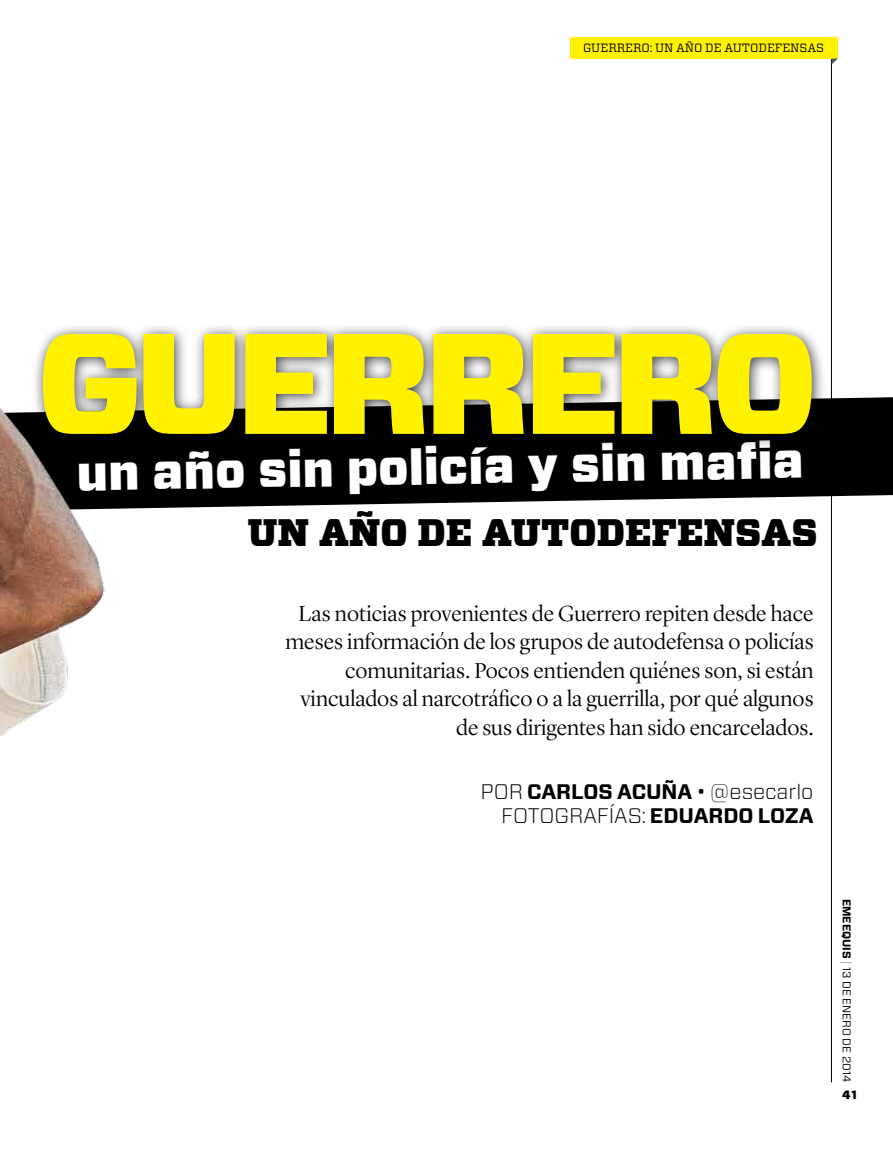
<style>
.page{position:relative;width:893px;height:1149px;background:#fff}
.page>*{position:absolute;margin:0;border:0;box-sizing:border-box;transform-origin:0 0}
.t1{font:900 142.5px "Forza";letter-spacing:-.06em;color:#fff200}
.t2{font:900 48.45px "Forza";color:#fff}
.t3{font:900 38.25px "Vitesse";color:#000}
.t4{font:300 22.5px/28.5px "Lyon Display";color:#000;text-align:right}
.t5{font:300 21px/24px "Forza";letter-spacing:-.005em;color:#000}
.t6{font:700 21px "Forza";color:#000}
.t7{font:12px "Vitesse";letter-spacing:-.005em;color:#000}
.t8{font:900 12px "Forza";color:#000}
.t9{font:11.25px "Forza";color:#000}
.s1{font-weight:700}
.s2{font-weight:100}
</style>
<div class="page">
<hr style="left:831px;top:42px;width:1px;height:1040px;background:#000">
<svg style="left:150px;top:397px;width:743px;height:113px;background:#202020"></svg>
<div style="left:32px;top:322px;width:795px;height:127px;background:#000;opacity:.75"></div>
<img style="left:0;top:322px;width:150px;height:415px">
<div style="left:571px;top:38px;width:267px;height:20px;background:#fff200"></div>
<svg style="left:832px;top:58px;width:6px;height:6px"></svg>
<p class="t7" style="left:583px;top:39px;width:243px">GUERRERO: UN AÑO DE AUTODEFENSAS</p>
<h1 class="t1" style="left:37px;top:288px;width:782px">GUERRERO</h1>
<h2 class="t2" style="left:76px;top:441px;width:729px;rotate:-1deg">UN AÑO SIN POLICÍA Y SIN MAFI A</h2>
<h3 class="t3" style="left:247px;top:507px;width:572px">UN AÑO DE AUTODEFENSAS</h3>
<p class="t4" style="left:285px;top:597px;width:530px">Las noticias provenientes de Guerrero repiten desde hace meses información de los grupos de autodefensa o policías comunitarias. Pocos entienden quiénes son, si están vinculados al narcotráfico o a la guerrilla, por qué algunos de sus dirigentes han sido encarcelados.</p>
<p class="t5" style="left:501px;top:778px;width:314px;text-indent:-21px">Por <span class="s1">CARLOS ACUÑA</span> • @esecarlo<br>FOTO GRAFÍAS: <span class="s1">EDUAR</span></p>
<p class="t6" style="left:723px;top:801px;width:91px">DO LOZA</p>
<p class="t9" style="left:854px;top:898px;width:185px;rotate:90deg"><span class="s1">EMEEQUIS</span> <span class="s2">|</span> 13 de enero de 2014</p>
<p class="t8" style="left:842px;top:1086px;width:16px">41</p>
</div>
